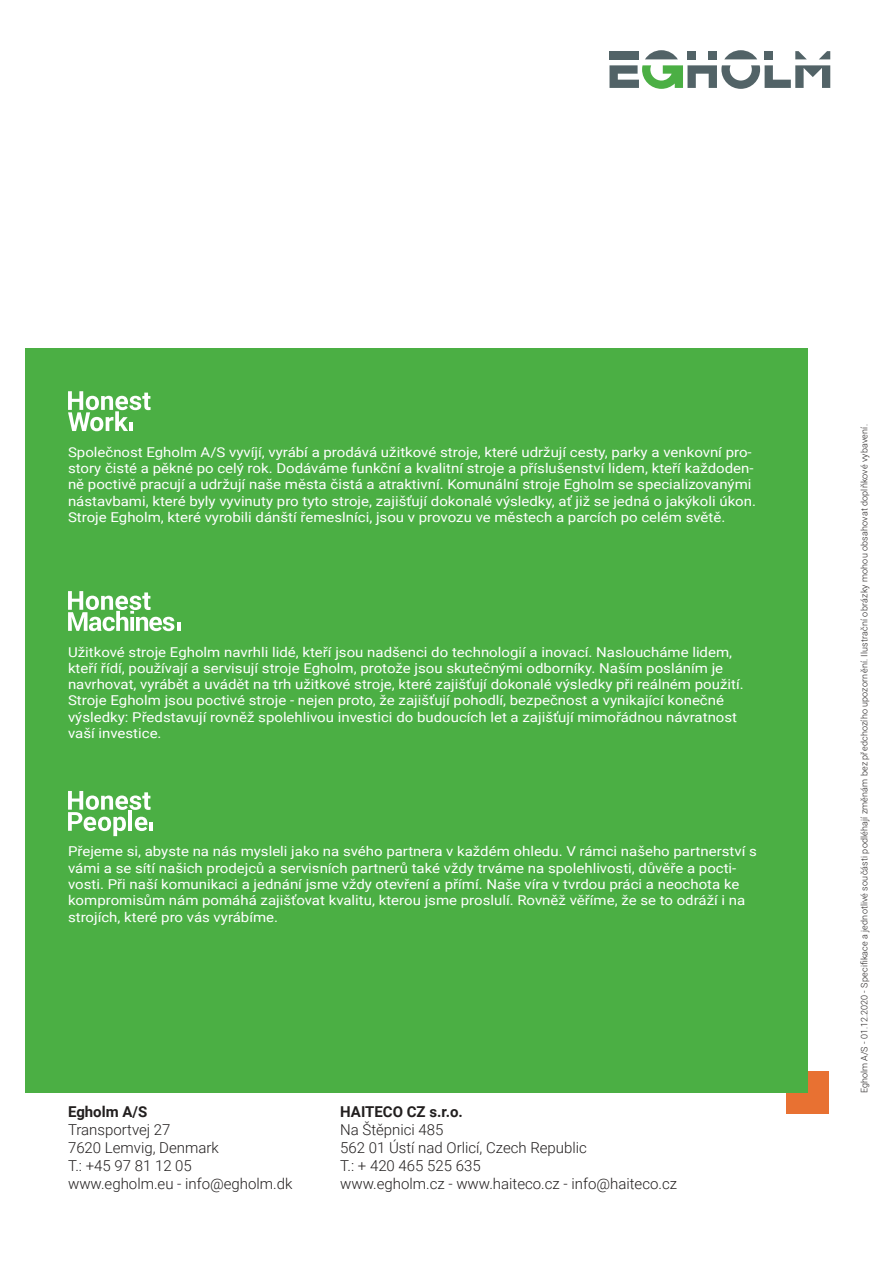
<style>
.page{position:relative;width:893px;height:1263px;background:#fff}
.page>*{position:absolute;margin:0;border:0;box-sizing:border-box;transform-origin:0 0}
.t1{font:300 15px/18px "Roboto";color:#221f1f}
.t2{font:700 15px "Roboto";color:#221f1f}
.t3{font:13.65px/16.4px "Roboto";color:#fff;scale:1.1 1}
.t4{font:300 9px "Roboto";letter-spacing:.02em;color:#221f1f}
</style>
<div class="page">
<div style="left:787px;top:1071px;width:42px;height:43px;background:#e87132"></div>
<div style="left:26px;top:349px;width:782px;height:744px;background:#4baf44"></div>
<svg style="left:68px;top:791px;width:85px;height:45px"></svg>
<svg style="left:68px;top:591px;width:113px;height:40px"></svg>
<svg style="left:68px;top:391px;width:83px;height:40px"></svg>
<svg style="left:819px;top:51px;width:11px;height:8px"></svg>
<svg style="left:795px;top:51px;width:12px;height:8px"></svg>
<div style="left:765px;top:51px;width:8px;height:8px;background:#526367"></div>
<svg style="left:724px;top:50px;width:33px;height:9px"></svg>
<div style="left:709px;top:51px;width:8px;height:8px;background:#526367"></div>
<div style="left:687px;top:51px;width:9px;height:8px;background:#526367"></div>
<svg style="left:645px;top:50px;width:33px;height:9px"></svg>
<svg style="left:609px;top:65px;width:221px;height:24px"></svg>
<div style="left:609px;top:51px;width:30px;height:8px;background:#526367"></div>
<p class="t3" style="left:68px;top:443px;width:627px">Společnost Egholm A/S vyvíjí, vyrábí a prodává užitkové stroje, které udržují cesty, parky a venkovní pro&shy;story čisté a pěkné po celý rok. Dodáváme funkční a kvalitní stroje a příslušenství lidem, kteří každoden&shy;ně poctivě pracují a udržují naše města čistá a atraktivní. Komunální stroje Egholm se specializovanými nástavbami, které byly vyvinuty pro tyto stroje, zajišťují dokonalé výsledky, ať již se jedná o jakýkoli úkon.<br>Stroje Egholm, které vyrobili dánští řemeslníci, jsou v provozu ve městech a parcích po celém světě.</p>
<p class="t3" style="left:68px;top:643px;width:616px">Užitkové stroje Egholm navrhli lidé, kteří jsou nadšenci do technologií a inovací. Nasloucháme lidem, kteří řídí, používají a servisují stroje Egholm, protože jsou skutečnými odborníky. Naším posláním je navrhovat, vyrábět a uvádět na trh užitkové stroje, které zajišťují dokonalé výsledky při reálném použití.<br>Stroje Egholm jsou poctivé stroje - nejen proto, že zajišťují pohodlí, bezpečnost a vynikající konečné výsledky: Představují rovněž spolehlivou investici do budoucích let a zajišťují mimořádnou návratnost vaší investice.</p>
<p class="t3" style="left:68px;top:843px;width:628px">Přejeme si, abyste na nás mysleli jako na svého partnera v každém ohledu. V rámci našeho partnerství s vámi a se sítí našich prodejců a servisních partnerů také vždy trváme na spolehlivosti, důvěře a pocti&shy;vosti. Při naší komunikaci a jednání jsme vždy otevření a přímí. Naše víra v tvrdou práci a neochota ke kompromisům nám pomáhá zajišťovat kvalitu, kterou jsme proslulí. Rovněž věříme, že se to odráží i na strojích, které pro vás vyrábíme.</p>
<p class="t2" style="left:68px;top:1101px;width:81px">Egholm A/S</p>
<p class="t1" style="left:68px;top:1122px;width:226px">Transportvej 27<br>7620 Lemvig, Denmark<br>T.: +45 97 81 12 05 www.egholm.eu - info@egholm.dk</p>
<p class="t2" style="left:340px;top:1101px;width:124px">HAITECO CZ s.r.o.</p>
<p class="t1" style="left:340px;top:1120px;width:338px">Na Štěpnici 485<br>562 01 Ústí nad Orlicí, Czech Republic<br>T.: + 420 465 525 635<br>www.egholm.cz - www.haiteco.cz - info@haiteco.cz</p>
<p class="t4" style="left:858px;top:1093px;width:670px;rotate:-90deg">Egholm A/S - 01.12.2020 - Specifikace a jednotlivé součásti podléhají změnám bez předchozího upozornění. Ilustrační obrázky mohou obsahovat doplňkové vybavení.</p>
</div>
